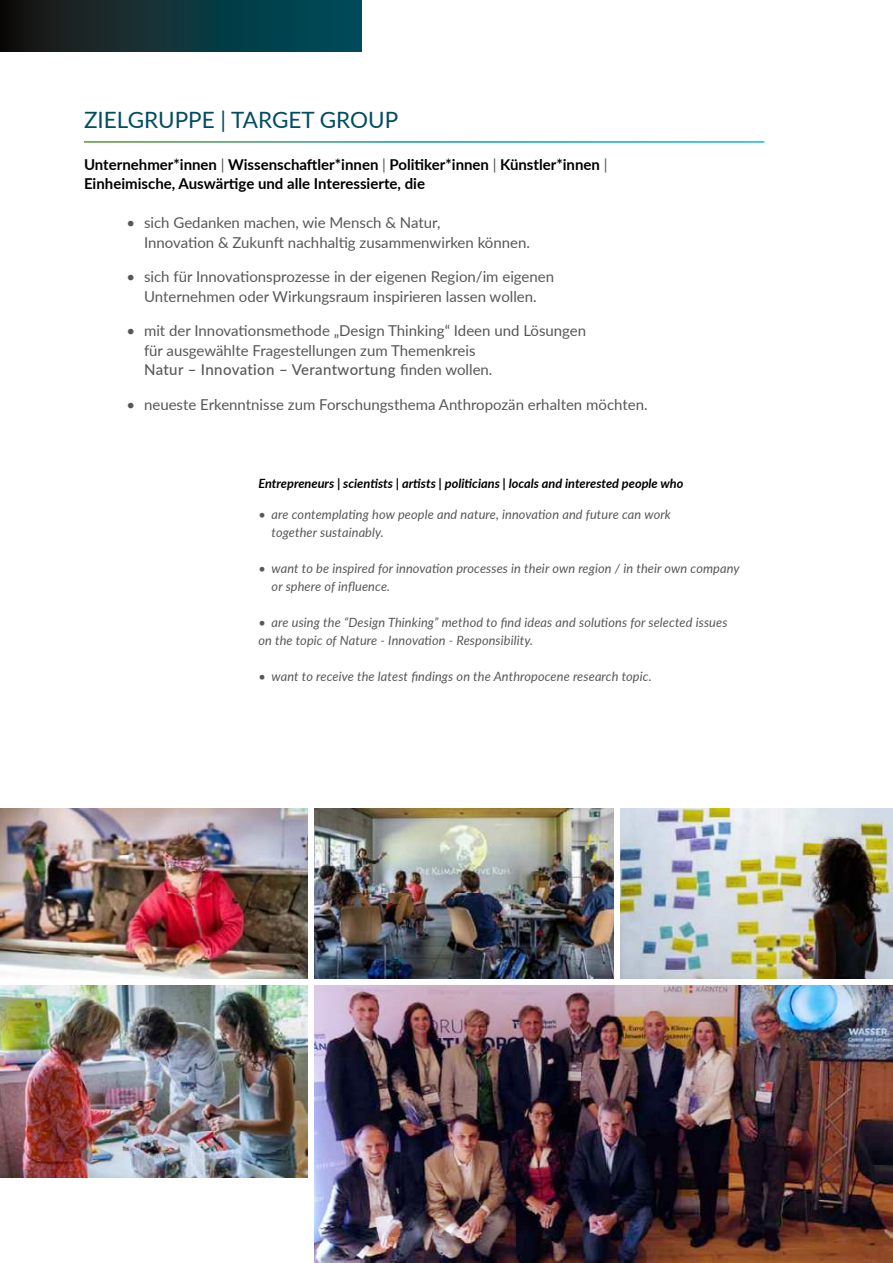
<style>
.page{position:relative;width:893px;height:1263px;background:#fff}
.page>*{position:absolute;margin:0;border:0;box-sizing:border-box;transform-origin:0 0}
.t1{font:22.5px "Lato";color:#004d5f}
.t2{font:15px/19.5px "Lato";color:#575756}
.t3{font:700 15px/19.5px "Lato";color:#000}
.t4{font:italic 12.75px/18px "Lato";letter-spacing:.01em;color:#575756}
.t5{font:italic 700 12.75px "Lato";color:#000}
.s1{font-weight:400;color:#575756}
.s2{font-weight:500}
</style>
<div class="page">
<svg style="left:0;top:0;width:362px;height:51px;background:#0c3238"></svg>
<img style="left:0;top:986px;width:307px;height:192px">
<img style="left:315px;top:986px;width:578px;height:277px">
<img style="left:314px;top:808px;width:299px;height:170px">
<img style="left:620px;top:808px;width:273px;height:170px">
<img style="left:0;top:808px;width:307px;height:170px">
<h1 class="t1" style="left:84px;top:103px;width:316px">ZIELGRUPPE | TARGET GROUP</h1>
<p class="t3" style="left:84px;top:155px;width:525px">Unternehmer*innen <span class="s1">|</span> Wissenschagler*innen <span class="s1">|</span> Polivker*innen <span class="s1">|</span> Künstler*innen <span class="s1">|<br></span>Einheimische, Auswärvge und alle Interessierte, die</p>
<p class="t2" style="left:144px;top:212px;width:387px;text-indent:-17px">" sich Gedanken machen, wie Mensch &amp; Natur,<br>Innovavon &amp; Zukung nachhalvg zusammenwirken können.</p>
<p class="t2" style="left:127px;top:266px;width:429px;text-align:center">" sich für Innovavonsprozesse in der eigenen Region/im eigenen<br>Unternehmen oder Wirkungsraum inspirieren lassen wollen.</p>
<p class="t2" style="left:144px;top:320px;width:444px;text-indent:-17px">" mit der Innovavonsmethode &gt;Design Thinking&lt; Ideen und Lösungen für ausgewählte Fragestellungen zum Themenkreis<br><span class="s2">Natur 3 Innovation 3 Verantwortung</span> fnden wollen.</p>
<p class="t2" style="left:127px;top:394px;width:522px">" neueste Erkenntnisse zum Forschungsthema Anthropozän erhalten möchten.</p>
<p class="t5" style="left:258px;top:474px;width:427px">Entrepreneurs | scienvsts | arvsts | polivcians | locals and interested people who</p>
<p class="t4" style="left:272px;top:505px;width:401px;text-indent:-13px">" are contemplavng how people and nature, innovavon and future can work together sustainably.</p>
<p class="t4" style="left:272px;top:559px;width:470px;text-indent:-13px">" want to be inspired for innovavon processes in their own region / in their own company or sphere of infuence.</p>
<p class="t4" style="left:258px;top:613px;width:471px">" are using the &lt;Design Thinking= method to fnd ideas and soluvons for selected issues on the topic of Nature - Innovavon - Responsibility.</p>
<p class="t4" style="left:258px;top:667px;width:395px">" want to receive the latest fndings on the Anthropocene research topic.</p>
</div>
